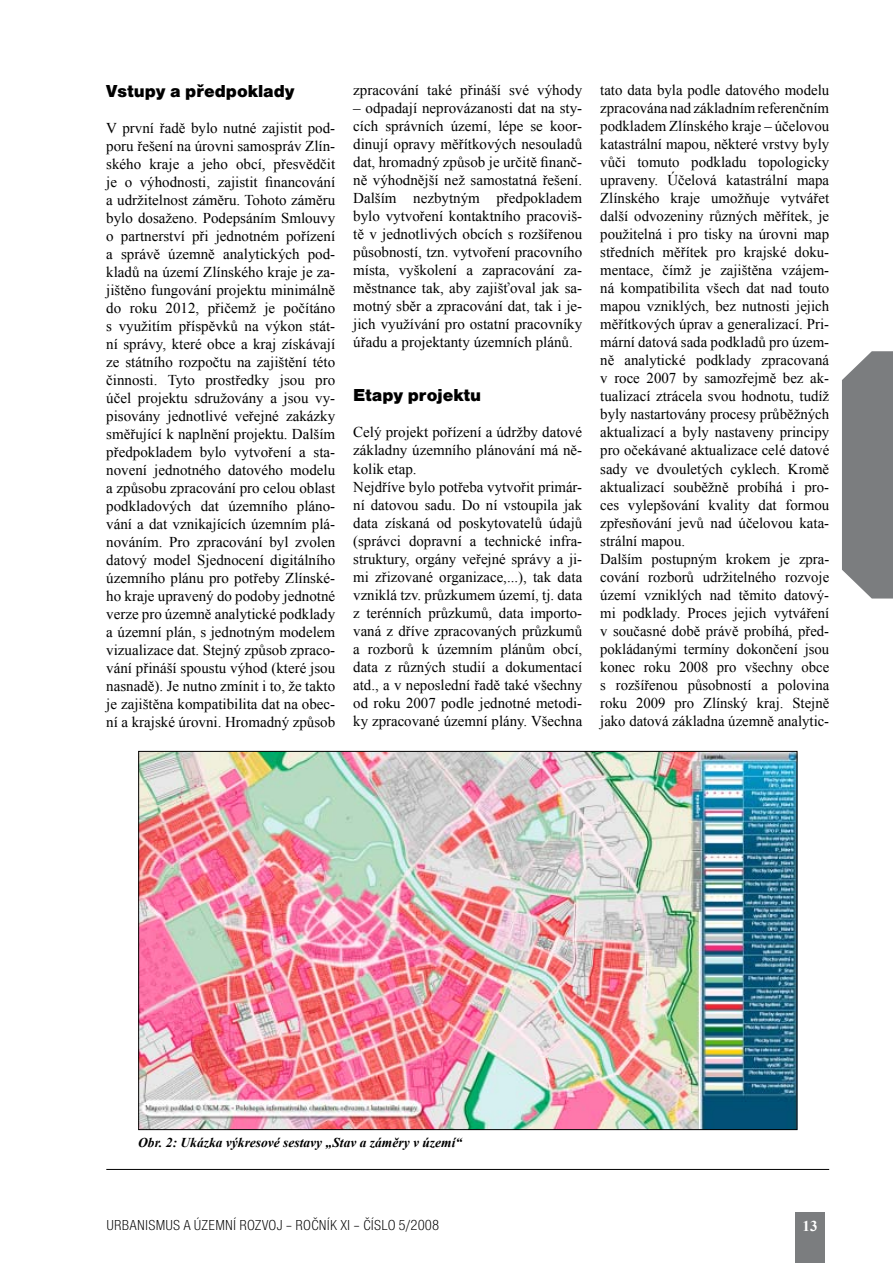
<style>
.page{position:relative;width:893px;height:1263px;background:#fff}
.page>*{position:absolute;margin:0;border:0;box-sizing:border-box;transform-origin:0 0}
.t1{font:18px "Nimbus Sans DOT Blac";color:#000}
.t2{font:15px/18px "Times New Roman";color:#000;text-align:justify}
.t3{font:15px "Nimbus Sans DOT Ligh Cond";letter-spacing:.015em;color:#000}
.t4{font:700 15px "Times New Roman";color:#fff}
.t5{font:italic 700 13.5px "Times New Roman";color:#000}
</style>
<div class="page">
<div style="left:795px;top:1212px;width:30px;height:51px;background:#7b7d7f"></div>
<hr style="left:106px;top:1169px;width:723px;height:1px;background:#000">
<svg style="left:842px;top:351px;width:51px;height:247px"></svg>
<img style="left:140px;top:753px;width:655px;height:375px">
<p class="t1" style="left:106px;top:84px;width:190px">Vstupy a předpoklady</p>
<p class="t2" style="left:106px;top:119px;width:230px">V první řadě bylo nutné zajistit pod&shy;poru řešení na úrovni samospráv Zlín&shy;ského kraje a jeho obcí, přesvědčit je o výhodnosti, zajistit financování a udržitelnost záměru. Tohoto záměru bylo dosaženo. Podepsáním Smlouvy o partnerství při jednotném pořízení a správě územně analytických pod&shy;kladů na území Zlínského kraje je za&shy;jištěno fungování projektu minimálně do roku 2012, přičemž je počítáno s využitím příspěvků na výkon stát&shy;ní správy, které obce a kraj získávají ze státního rozpočtu na zajištění této činnosti. Tyto prostředky jsou pro účel projektu sdružovány a jsou vy&shy;pisovány jednotlivé veřejné zakázky směřující k naplnění projektu. Dalším předpokladem bylo vytvoření a sta&shy;novení jednotného datového modelu a způsobu zpracování pro celou oblast podkladových dat územního pláno&shy;vání a dat vznikajících územním plá&shy;nováním. Pro zpracování byl zvolen datový model Sjednocení digitálního územního plánu pro potřeby Zlínské&shy;ho kraje upravený do podoby jednotné verze pro územně analytické podklady a územní plán, s jednotným modelem vizualizace dat. Stejný způsob zpraco&shy;vání přináší spoustu výhod (které jsou nasnadě). Je nutno zmínit i to, že takto je zajištěna kompatibilita dat na obec&shy;ní a krajské úrovni. Hromadný způsob</p>
<p class="t2" style="left:353px;top:81px;width:230px">zpracování také přináší své výhody</p>
<p class="t2" style="left:353px;top:99px;width:230px">– odpadají neprovázanosti dat na sty&shy;cích správních území, lépe se koor&shy;dinují opravy měřítkových nesouladů dat, hromadný způsob je určitě finanč&shy;ně výhodnější než samostatná řešení.<br>Dalším nezbytným předpokladem bylo vytvoření kontaktního pracoviš&shy;tě v jednotlivých obcích s rozšířenou působností, tzn. vytvoření pracovního místa, vyškolení a zapracování za&shy;městnance tak, aby zajišťoval jak sa&shy;motný sběr a zpracování dat, tak i je&shy;jich využívání pro ostatní pracovníky úřadu a projektanty územních plánů.</p>
<p class="t1" style="left:353px;top:388px;width:129px">Etapy projektu</p>
<p class="t2" style="left:353px;top:423px;width:230px;text-align:left">Celý projekt pořízení a údržby datové základny územního plánování má ně&shy;kolik etap.<br>Nejdříve bylo potřeba vytvořit primár&shy;ní datovou sadu. Do ní vstoupila jak data získaná od poskytovatelů údajů (správci dopravní a technické infra&shy;struktury, orgány veřejné správy a ji&shy;mi zřizované organizace,...), tak data vzniklá tzv. průzkumem území, tj. data z terénních průzkumů, data importo&shy;vaná z dříve zpracovaných průzkumů a rozborů k územním plánům obcí, data z různých studií a dokumentací atd., a v neposlední řadě také všechny od roku 2007 podle jednotné metodi&shy;ky zpracované územní plány. Všechna</p>
<p class="t2" style="left:600px;top:81px;width:230px;text-align:left">tato data byla podle datového modelu zpracována nad základním referenčním podkladem Zlínského kraje – účelovou katastrální mapou, některé vrstvy byly vůči tomuto podkladu topologicky upraveny. Účelová katastrální mapa Zlínského kraje umožňuje vytvářet další odvozeniny různých měřítek, je použitelná i pro tisky na úrovni map středních měřítek pro krajské doku&shy;mentace, čímž je zajištěna vzájem&shy;ná kompatibilita všech dat nad touto mapou vzniklých, bez nutnosti jejich měřítkových úprav a generalizací. Pri&shy;mární datová sada podkladů pro územ&shy;ně analytické podklady zpracovaná v roce 2007 by samozřejmě bez ak&shy;tualizací ztrácela svou hodnotu, tudíž byly nastartovány procesy průběžných aktualizací a byly nastaveny principy pro očekávané aktualizace celé datové sady ve dvouletých cyklech. Kromě aktualizací souběžně probíhá i pro&shy;ces vylepšování kvality dat formou zpřesňování jevů nad účelovou kata&shy;strální mapou.<br>Dalším postupným krokem je zpra&shy;cování rozborů udržitelného rozvoje území vzniklých nad těmito datový&shy;mi podklady. Proces jejich vytváření v současné době právě probíhá, před&shy;pokládanými termíny dokončení jsou konec roku 2008 pro všechny obce s rozšířenou působností a polovina roku 2009 pro Zlínský kraj. Stejně jako datová základna územně analytic-</p>
<p class="t5" style="left:138px;top:1134px;width:325px">Obr. 2: Ukázka výkresové sestavy „Stav a záměry v území“</p>
<p class="t3" style="left:106px;top:1219px;width:334px">URBANISMUS A ÚZEMNÍ ROZVOJ – ROČNÍK XI – ČÍSLO 5/2008</p>
<p class="t4" style="left:802px;top:1217px;width:16px">13</p>
</div>
